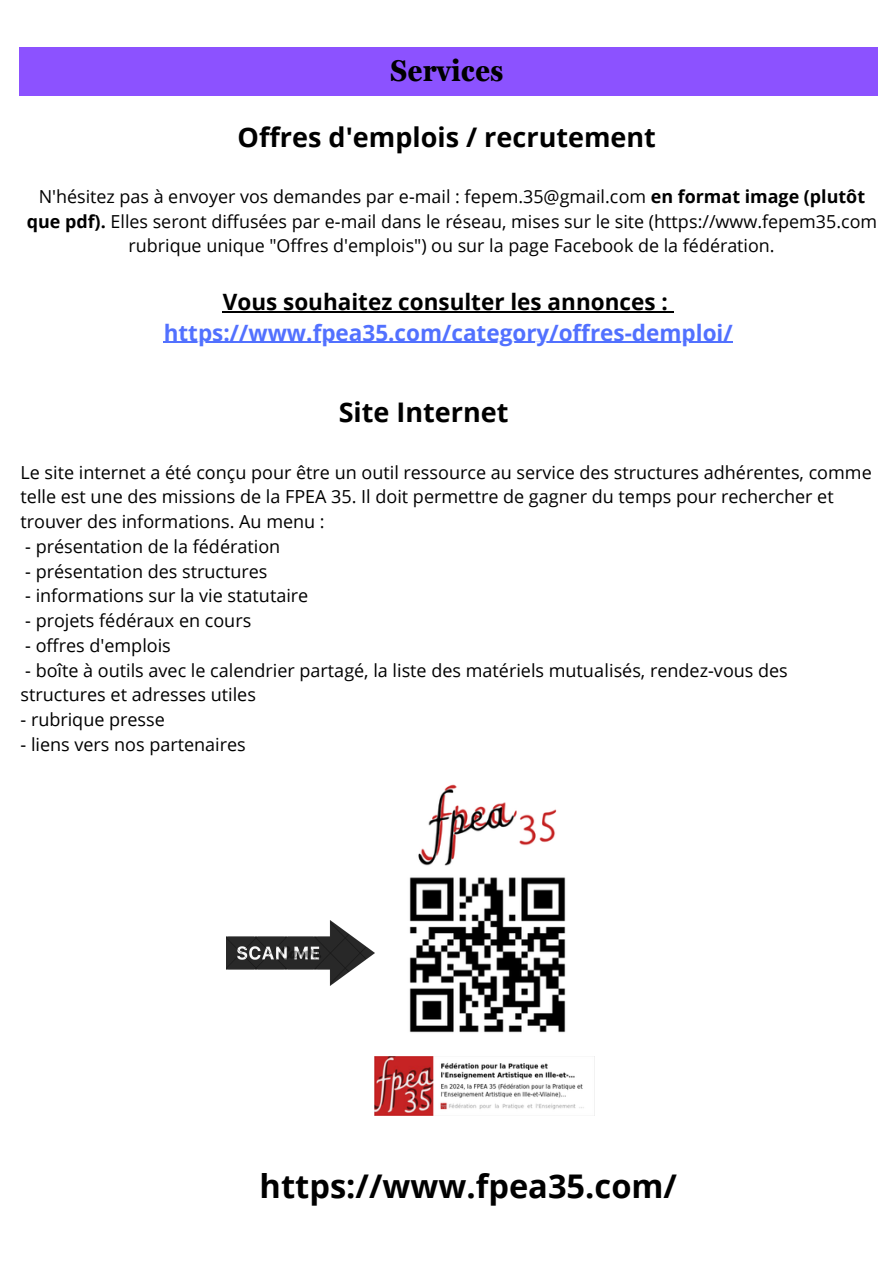
<style>
.page{position:relative;width:894px;height:1264px;background:#fff}
.page>*{position:absolute;margin:0;border:0;box-sizing:border-box;transform-origin:0 0}
.t1{font:700 32.55px "Open Sans";color:#000}
.t2{font:700 condensed 30px "Georgia Pro";color:#000}
.t3{font:700 27px "Open Sans";color:#000}
.t4{font:700 22.5px "Open Sans";color:#5271ff}
.t5{font:700 22.5px "Open Sans";color:#000}
.t6{font:18px/24.8px "Open Sans";color:#000}
.t7{font:17.85px/24.6px "Open Sans";color:#000;text-align:center}
.s1{font-family:"Noto Sans"}
.s2{font-weight:700}
</style>
<div class="page">
<div style="left:19px;top:47px;width:858px;height:49px;background:#8c52ff"></div>
<hr style="left:223px;top:311px;width:444px;height:1px;background:#000">
<hr style="left:164px;top:342px;width:568px;height:1px;background:#5271ff">
<img style="left:329px;top:784px;width:237px;height:249px">
<img style="left:374px;top:1056px;width:210px;height:59px">
<img style="left:227px;top:920px;width:147px;height:65px">
<h1 class="t2" style="left:390px;top:54px;width:115px">Services</h1>
<p class="t3" style="left:237px;top:118px;width:420px">Offres d'emplois / recrutement</p>
<p class="t7" style="left:27px;top:184px;width:851px">N'hésitez pas à envoyer vos demandes par e<span class="s1">‐</span>mail : fepem.35@gmail.com <span class="s2">en format image (plutôt que pdf).</span> Elles seront diffusées par e<span class="s1">‐</span>mail dans le réseau, mises sur le site (https://www.fepem35.com rubrique unique "Offres d'emplois") ou sur la page Facebook de la fédération.</p>
<p class="t5" style="left:223px;top:286px;width:446px">Vous souhaitez consulter les annonces :</p>
<p class="t4" style="left:164px;top:316px;width:570px">https://www.fpea35.com/category/offres-demploi/</p>
<p class="t3" style="left:338px;top:393px;width:171px">Site Internet</p>
<h2 class="t6" style="left:21px;top:459px;width:852px">Le site internet a été conçu pour être un outil ressource au service des structures adhérentes, comme telle est une des missions de la FPEA 35. Il doit permettre de gagner du temps pour rechercher et trouver des informations. Au menu :</h2>
<p class="t6" style="left:25px;top:533px;width:256px"><span class="s1">‐</span> présentation de la fédération</p>
<h3 class="t6" style="left:25px;top:558px;width:244px"><span class="s1">‐</span> présentation des structures</h3>
<h2 class="t6" style="left:25px;top:583px;width:284px"><span class="s1">‐</span> informations sur la vie statutaire</h2>
<p class="t6" style="left:25px;top:608px;width:227px"><span class="s1">‐</span> projets fédéraux en cours</p>
<p class="t6" style="left:25px;top:632px;width:147px"><span class="s1">‐</span> offres d'emplois</p>
<p class="t6" style="left:21px;top:657px;width:768px"><span class="s1">‐</span> boîte à outils avec le calendrier partagé, la liste des matériels mutualisés, rendez<span class="s1">‐</span>vous des structures et adresses utiles</p>
<p class="t6" style="left:21px;top:707px;width:146px"><span class="s1">‐</span> rubrique presse</p>
<p class="t6" style="left:21px;top:731px;width:227px"><span class="s1">‐</span> liens vers nos partenaires</p>
<h1 class="t1" style="left:259px;top:1162px;width:419px">https://www.fpea35.com/</h1>
</div>
